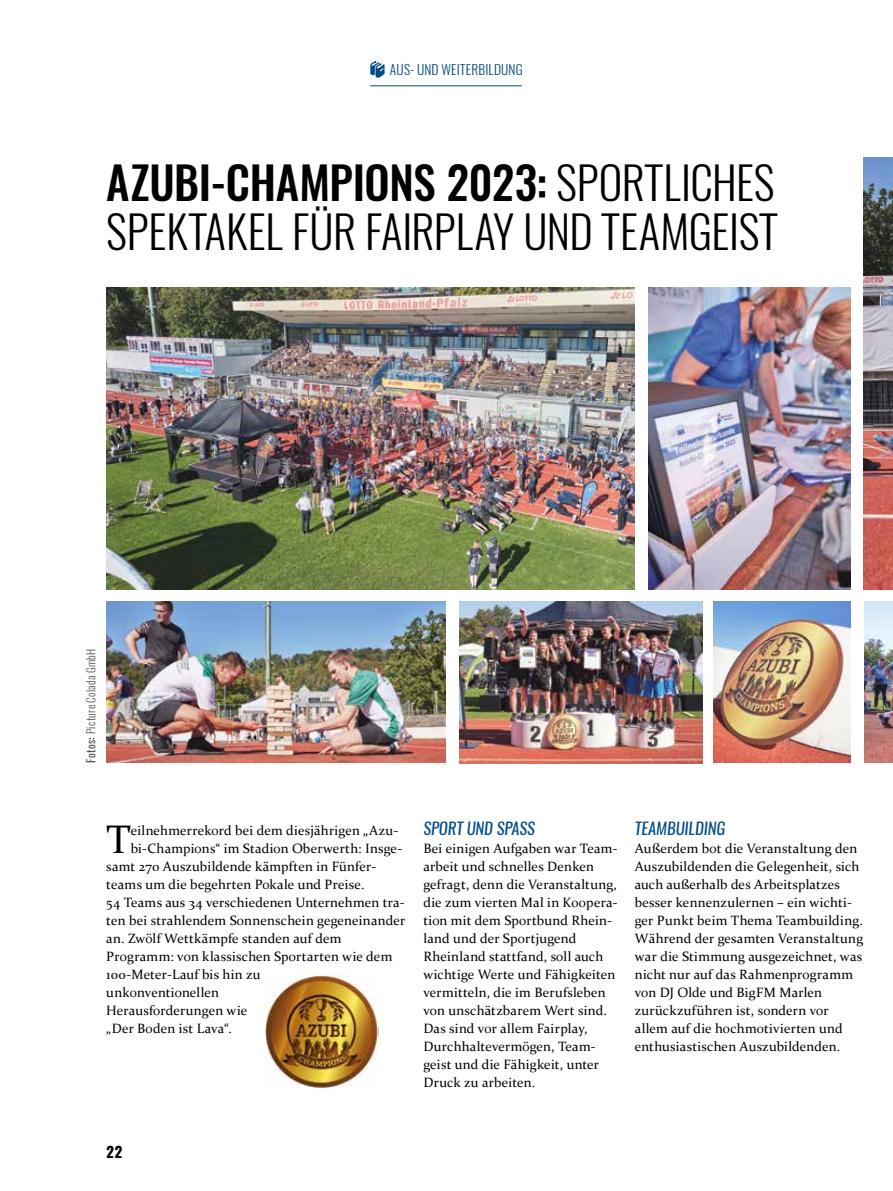
<style>
.page{position:relative;width:893px;height:1191px;background:#fff}
.page>*{position:absolute;margin:0;border:0;box-sizing:border-box;transform-origin:0 0}
.t1{font:300 45px/49.2px "Oswald";letter-spacing:-.005em;color:#000}
.t2{font:39.9px "Constantia";color:#000}
.t3{font:italic 16.5px "Oswald";color:#004b88}
.t4{font:700 15px "Oswald";color:#000}
.t5{font:13.5px/18px "Constantia";letter-spacing:.015em;color:#000}
.t6{font:300 13.5px "Oswald";letter-spacing:.01em;color:#004b88}
.t7{font:300 11.25px "Oswald";letter-spacing:.02em;color:#575756}
.s1{font-weight:500}
.s2{font-weight:400}
</style>
<div class="page">
<hr style="left:370px;top:85px;width:152px;height:1px;background:#004b88">
<svg style="left:370px;top:61px;width:15px;height:17px"></svg>
<img style="left:864px;top:601px;width:29px;height:161px">
<img style="left:106px;top:601px;width:340px;height:161px">
<img style="left:649px;top:288px;width:201px;height:302px">
<img style="left:459px;top:601px;width:243px;height:162px">
<img style="left:106px;top:288px;width:529px;height:302px">
<img style="left:863px;top:158px;width:30px;height:431px">
<img style="left:713px;top:601px;width:137px;height:162px">
<img style="left:265px;top:974px;width:113px;height:114px">
<p class="t6" style="left:390px;top:60px;width:134px">AUS- UND WEITERBILDUNG</p>
<h1 class="t1" style="left:106px;top:158px;width:673px"><span class="s1">AZUBI-CHAMPIONS 2023:</span> SPORTLICHES<br>SPEKTAKEL FÜR FAIRPLAY UND TEAMGEIST</h1>
<p class="t7" style="left:84px;top:762px;width:115px;rotate:-90deg"><span class="s2">Fotos</span><span class="s1">:</span> Picture Colada GmbH</p>
<h2 class="t2" style="left:106px;top:812px;width:26px">T</h2>
<p class="t5" style="left:131px;top:821px;width:269px">eilnehmerrekord bei dem diesjährigen „Azu-</p>
<p class="t5" style="left:131px;top:839px;width:273px">bi-Champions“ im Stadion Oberwerth: Insge-</p>
<p class="t5" style="left:106px;top:857px;width:272px">samt 270 Auszubildende kämpften in Fünfer-</p>
<p class="t5" style="left:106px;top:875px;width:260px">teams um die begehrten Pokale und Preise.</p>
<p class="t5" style="left:106px;top:893px;width:300px">54 Teams aus 34 verschiedenen Unternehmen tra-</p>
<p class="t5" style="left:106px;top:911px;width:300px">ten bei strahlendem Sonnenschein gegeneinander</p>
<p class="t5" style="left:106px;top:929px;width:237px">an. Zwölf Wettkämpfe standen auf dem</p>
<p class="t5" style="left:106px;top:947px;width:288px">Programm: von klassischen Sportarten wie dem</p>
<p class="t5" style="left:106px;top:965px;width:156px">100-Meter-Lauf bis hin zu</p>
<p class="t5" style="left:106px;top:983px;width:114px">unkonventionellen</p>
<p class="t5" style="left:106px;top:1001px;width:142px">Herausforderungen wie</p>
<p class="t5" style="left:106px;top:1019px;width:127px">„Der Boden ist Lava“.</p>
<p class="t3" style="left:423px;top:817px;width:113px">SPORT UND SPASS</p>
<p class="t5" style="left:423px;top:839px;width:196px">Bei einigen Aufgaben war Team&shy;arbeit und schnelles Denken gefragt, denn die Veranstaltung, die zum vierten Mal in Koopera&shy;tion mit dem Sportbund Rhein&shy;land und der Sportjugend<br>Rheinland stattfand, soll auch wichtige Werte und Fähigkeiten vermitteln, die im Berufsleben von unschätzbarem Wert sind.<br>Das sind vor allem Fairplay,<br>Durchhaltevermögen, Team&shy;geist und die Fähigkeit, unter<br>Druck zu arbeiten.</p>
<p class="t3" style="left:635px;top:817px;width:92px">TEAMBUILDING</p>
<p class="t5" style="left:635px;top:839px;width:230px">Außerdem bot die Veranstaltung den Auszubildenden die Gelegenheit, sich auch außerhalb des Arbeitsplatzes besser kennenzulernen – ein wichti&shy;ger Punkt beim Thema Teambuilding.<br>Während der gesamten Veranstaltung war die Stimmung ausgezeichnet, was nicht nur auf das Rahmenprogramm von DJ Olde und BigFM Marlen zurückzuführen ist, sondern vor allem auf die hochmotivierten und enthusiastischen Auszubildenden.</p>
<p class="t4" style="left:106px;top:1141px;width:18px">22</p>
</div>
